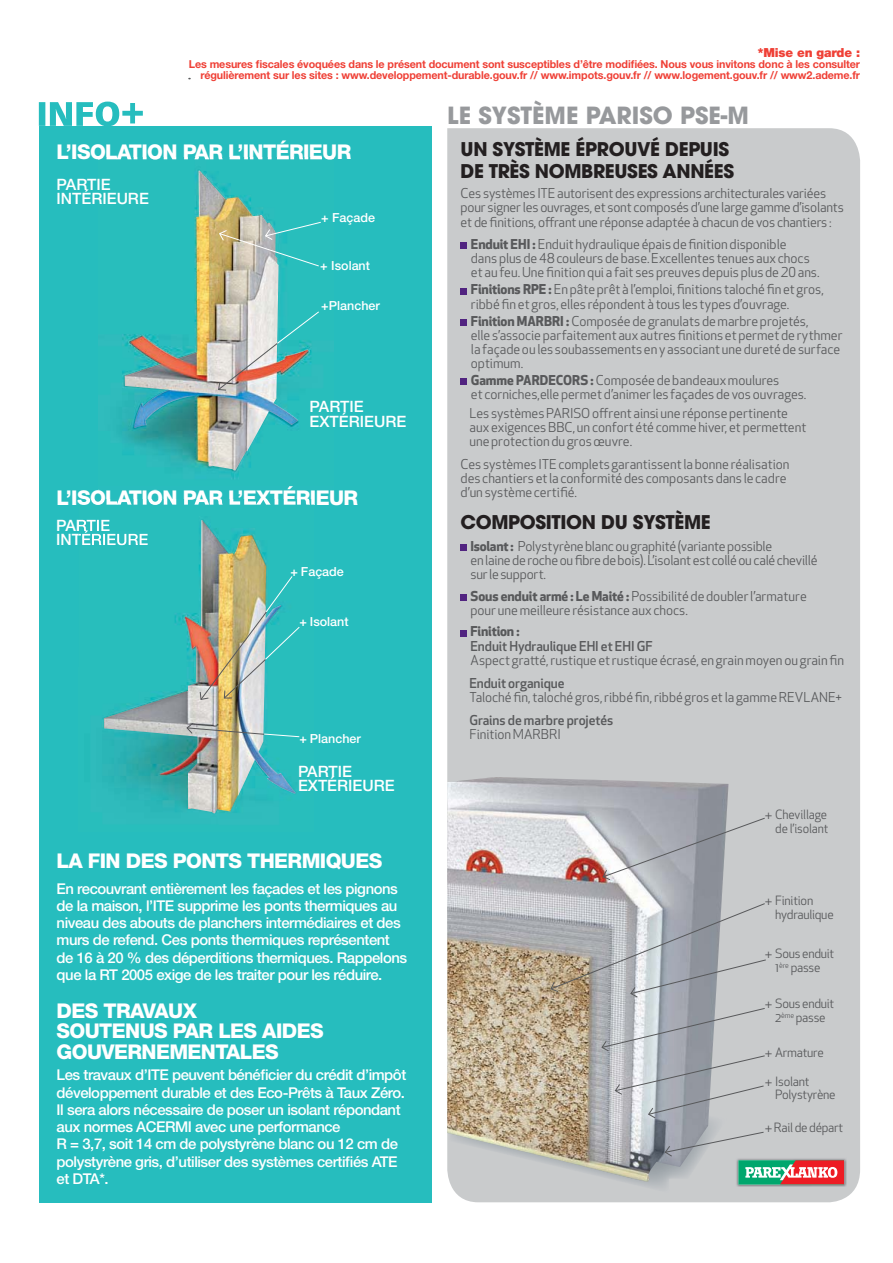
<style>
.page{position:relative;width:893px;height:1263px;background:#fff}
.page>*{position:absolute;margin:0;border:0;box-sizing:border-box;transform-origin:0 0}
.t1{font:700 23.55px "Avant Garde";color:#97999c}
.t2{font:800 20.4px/20.4px "Helvetica Neue";letter-spacing:-.03em;color:#fff}
.t3{font:700 18.75px/21.9px "Avant Garde";letter-spacing:-.02em;color:#231f20}
.t4{font:500 15.6px/14.1px "Helvetica Neue";color:#fff}
.t5{font:500 14.85px/17.2px "Helvetica Neue";letter-spacing:-.03em;color:#fff}
.t6{font:13.35px/14.1px "Apex New";letter-spacing:-.005em;color:#58595b}
.t7{font:500 13.35px "Apex New";letter-spacing:-.005em;color:#58595b}
.t8{font:700 13.35px "Apex New";letter-spacing:-.015em;color:#58595b}
.t9{font:12.6px/14.1px "Apex New";letter-spacing:-.02em;color:#58595b}
.t10{font:500 12.6px "Helvetica Neue";color:#fff}
.t11{font:900 12.6px "Helvetica Neue";letter-spacing:-.01em;color:#ef4036}
.t12{font:700 10.95px/10.9px "Helvetica Neue";letter-spacing:-.01em;color:#ef4036;text-align:right}
.s1{font-family:"Avant Garde"}
.s2{font-weight:700}
</style>
<div class="page">
<div style="left:447px;top:128px;width:413px;height:1074px;background:#c9cbcc"></div>
<div style="left:461px;top:242px;width:6px;height:7px;background:#512480"></div>
<svg style="left:461px;top:288px;width:6px;height:6px"></svg>
<div style="left:461px;top:319px;width:6px;height:7px;background:#512480"></div>
<svg style="left:461px;top:379px;width:6px;height:6px"></svg>
<div style="left:461px;top:544px;width:6px;height:7px;background:#512480"></div>
<div style="left:461px;top:594px;width:6px;height:7px;background:#512480"></div>
<svg style="left:461px;top:630px;width:6px;height:6px"></svg>
<div style="left:449px;top:1182px;width:278px;height:11px;background:#c9cbcc"></div>
<img style="left:447px;top:777px;width:281px;height:405px">
<svg style="left:601px;top:1007px;width:164px;height:112px;background:#b6b9be"></svg>
<svg style="left:550px;top:903px;width:217px;height:95px;background:#b3b4b6"></svg>
<svg style="left:602px;top:817px;width:164px;height:64px;background:#b1b4b9"></svg>
<div style="left:39px;top:126px;width:393px;height:1076px;background:#26bdbe"></div>
<img style="left:99px;top:158px;width:234px;height:331px">
<img style="left:125px;top:171px;width:183px;height:300px">
<svg style="left:39px;top:102px;width:104px;height:24px"></svg>
<svg style="left:218px;top:221px;width:104px;height:46px"></svg>
<img style="left:217px;top:311px;width:103px;height:80px">
<img style="left:79px;top:500px;width:234px;height:315px">
<img style="left:79px;top:520px;width:25px;height:11px">
<img style="left:79px;top:531px;width:25px;height:14px">
<img style="left:104px;top:520px;width:192px;height:293px">
<img style="left:199px;top:575px;width:101px;height:126px">
<svg style="left:186px;top:722px;width:114px;height:16px"></svg>
<img style="left:736px;top:1158px;width:111px;height:29px">
<svg style="left:664px;top:1131px;width:180px;height:54px;background:#b4b0ad"></svg>
<p class="t11" style="left:758px;top:48px;width:104px">*Mise en garde :</p>
<p class="t12" style="left:189px;top:60px;width:673px">Les mesures fiscales évoquées dans le présent document sont susceptibles d’être modifiées. Nous vous invitons donc à les consulter régulièrement sur les sites : www.developpement-durable.gouv.fr // www.impots.gouv.fr // www.logement.gouv.fr // www2.ademe.fr</p>
<h2 class="t2" style="left:57px;top:144px;width:296px">L’ISOLATION PAR L’INTÉRIEUR</h2>
<p class="t4" style="left:57px;top:179px;width:94px">PARTIE<br>INTÉRIEURE</p>
<p class="t10" style="left:321px;top:213px;width:55px">+ Façade</p>
<p class="t10" style="left:320px;top:261px;width:51px">+ Isolant</p>
<p class="t10" style="left:321px;top:301px;width:60px">+Plancher</p>
<p class="t4" style="left:310px;top:401px;width:98px">PARTIE<br>EXTÉRIEURE</p>
<h2 class="t2" style="left:57px;top:489px;width:303px">L’ISOLATION PAR L’EXTÉRIEUR</h2>
<p class="t4" style="left:56px;top:520px;width:55px">PARTIE</p>
<p class="t10" style="left:290px;top:567px;width:55px"><span class="s1">+</span> Façade</p>
<p class="t10" style="left:299px;top:617px;width:51px"><span class="s1">+</span> Isolant</p>
<p class="t10" style="left:299px;top:734px;width:63px"><span class="s1">+</span> Plancher</p>
<p class="t4" style="left:298px;top:766px;width:98px">PARTIE<br>EXTÉRIEURE</p>
<h2 class="t2" style="left:57px;top:852px;width:327px">LA FIN DES PONTS THERMIQUES</h2>
<p class="t5" style="left:57px;top:881px;width:352px">En recouvrant entièrement les façades et les pignons de la maison, l’ITE supprime les ponts thermiques au niveau des abouts de planchers intermédiaires et des murs de refend. Ces ponts thermiques représentent de 16 à 20 % des déperditions thermiques. Rappelons que la RT 2005 exige de les traiter pour les réduire.</p>
<h2 class="t2" style="left:57px;top:1002px;width:268px">DES TRAVAUX<br>SOUTENUS PAR LES AIDES<br>GOUVERNEMENTALES</h2>
<p class="t5" style="left:57px;top:1068px;width:351px">Les travaux d’ITE peuvent bénéficier du crédit d’impôt développement durable et des Eco-Prêts à Taux Zéro.<br>Il sera alors nécessaire de poser un isolant répondant aux normes ACERMI avec une performance<br>R = 3,7, soit 14 cm de polystyrène blanc ou 12 cm de polystyrène gris, d’utiliser des systèmes certifiés ATE et DTA*.</p>
<h1 class="t1" style="left:447px;top:106px;width:303px">LE SYSTÈME PARISO PSE-M</h1>
<h3 class="t3" style="left:461px;top:140px;width:275px">UN SYSTÈME ÉPROUVÉ DEPUIS<br>DE TRÈS NOMBREUSES ANNÉES</h3>
<p class="t6" style="left:461px;top:187px;width:385px;line-height:14.9px">Ces systèmes ITE autorisent des expressions architecturales variées pour signer les ouvrages, et sont composés d’une large gamme d’isolants et de finitions, offrant une réponse adaptée à chacun de vos chantiers :</p>
<p class="t6" style="left:471px;top:238px;width:350px"><span class="s2">Enduit EHI :</span> Enduit hydraulique épais de finition disponible<br>dans plus de 48 couleurs de base. Excellentes tenues aux chocs et au feu. Une finition qui a fait ses preuves depuis plus de 20 ans.</p>
<p class="t6" style="left:471px;top:284px;width:355px"><span class="s2">Finitions RPE :</span> En pâte prêt à l’emploi, finitions taloché fin et gros, ribbé fin et gros, elles répondent à tous les types d’ouvrage.</p>
<p class="t6" style="left:471px;top:315px;width:373px"><span class="s2">Finition MARBRI :</span> Composée de granulats de marbre projetés,<br>elle s’associe parfaitement aux autres finitions et permet de rythmer la façade ou les soubassements en y associant une dureté de surface optimum.</p>
<p class="t6" style="left:471px;top:375px;width:337px"><span class="s2">Gamme PARDECORS :</span> Composée de bandeaux moulures<br>et corniches,elle permet d’animer les façades de vos ouvrages.</p>
<p class="t6" style="left:469px;top:407px;width:338px">Les systèmes PARISO offrent ainsi une réponse pertinente aux exigences BBC, un confort été comme hiver, et permettent une protection du gros œuvre.</p>
<p class="t6" style="left:461px;top:458px;width:330px">Ces systèmes ITE complets garantissent la bonne réalisation des chantiers et la conformité des composants dans le cadre d’un système certifié.</p>
<h3 class="t3" style="left:461px;top:513px;width:252px">COMPOSITION DU SYSTÈME</h3>
<p class="t6" style="left:470px;top:540px;width:348px"><span class="s2">Isolant :</span> Polystyrène blanc ou graphité (variante possible<br>en laine de roche ou fibre de bois). L’isolant est collé ou calé chevillé sur le support.</p>
<p class="t6" style="left:470px;top:590px;width:338px"><span class="s2">Sous enduit armé : Le Maité :</span> Possibilité de doubler l’armature pour une meilleure résistance aux chocs.</p>
<p class="t8" style="left:470px;top:624px;width:51px">Finition :</p>
<p class="t7" style="left:470px;top:640px;width:184px">Enduit Hydraulique EHI et EHI GF</p>
<p class="t6" style="left:470px;top:654px;width:375px">Aspect gratté, rustique et rustique écrasé, en grain moyen ou grain fin</p>
<p class="t7" style="left:469px;top:677px;width:97px">Enduit organique</p>
<p class="t6" style="left:469px;top:691px;width:374px">Taloché fin, taloché gros, ribbé fin, ribbé gros et la gamme REVLANE+</p>
<p class="t7" style="left:469px;top:714px;width:145px">Grains de marbre projetés</p>
<p class="t6" style="left:469px;top:728px;width:93px">Finition MARBRI</p>
<p class="t9" style="left:765px;top:808px;width:65px;text-align:right"><span class="s1">+</span> Chevillage de l’isolant</p>
<p class="t9" style="left:775px;top:895px;width:60px;text-indent:-11px"><span class="s1">+</span> Finition hydraulique</p>
<p class="t9" style="left:765px;top:948px;width:71px;text-align:center"><span class="s1">+</span> Sous enduit<br>1<sup>ère</sup> passe</p>
<p class="t9" style="left:765px;top:998px;width:71px;text-align:center"><span class="s1">+</span> Sous enduit<br>2<sup>ème</sup> passe</p>
<p class="t9" style="left:765px;top:1047px;width:61px"><span class="s1">+</span> Armature</p>
<p class="t9" style="left:775px;top:1077px;width:62px;line-height:12.6px;text-indent:-11px"><span class="s1">+</span> Isolant<br>Polystyrène</p>
<p class="t9" style="left:765px;top:1122px;width:80px"><span class="s1">+</span> Rail de départ</p>
</div>
